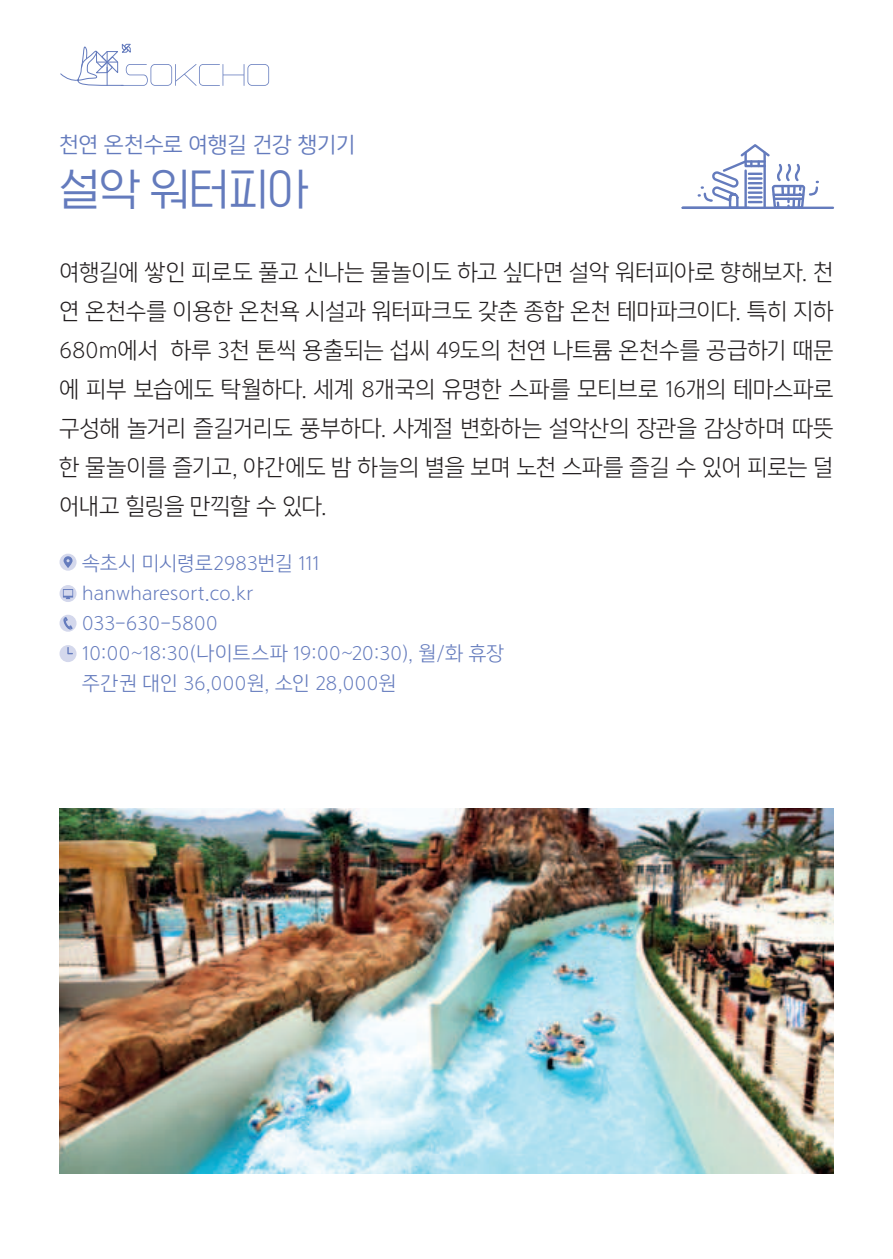
<style>
.page{position:relative;width:893px;height:1259px;background:#fff}
.page>*{position:absolute;margin:0;border:0;box-sizing:border-box;transform-origin:0 0}
.t1{font:45px "HGG Gothicssi 40 g";letter-spacing:-.03em;color:#647bbd}
.t2{font:22.5px/39px "Yoon Gothic Pro 730";letter-spacing:.005em;color:#231f20;text-align:justify}
.t3{font:21px "Yoon Gothic Pro 740";letter-spacing:.005em;color:#647bbd}
.t4{font:19.5px/30px "Yoon Gothic Pro 730";letter-spacing:.02em;color:#647bbd}
</style>
<div class="page">
<div style="left:60px;top:553px;width:17px;height:17px;background:#d4d8ec;border-radius:50%"></div>
<svg style="left:64px;top:556px;width:9px;height:12px"></svg>
<svg style="left:60px;top:585px;width:17px;height:17px"></svg>
<svg style="left:63px;top:589px;width:10px;height:10px"></svg>
<div style="left:60px;top:615px;width:17px;height:17px;background:#d4d8ec;border-radius:50%"></div>
<svg style="left:62px;top:617px;width:11px;height:13px"></svg>
<div style="left:60px;top:645px;width:17px;height:17px;background:#d4d8ec;border-radius:50%"></div>
<svg style="left:67px;top:647px;width:6px;height:7px"></svg>
<img style="left:60px;top:808px;width:773px;height:366px">
<hr style="left:683px;top:207px;width:150px;height:2px;background:#647bbd">
<svg style="left:694px;top:144px;width:125px;height:63px"></svg>
<svg style="left:60px;top:43px;width:209px;height:43px"></svg>
<p class="t3" style="left:60px;top:131px;width:297px">천연 온천수로 여행길 건강 챙기기</p>
<h1 class="t1" style="left:60px;top:165px;width:249px">설악 워터피아</h1>
<p class="t2" style="left:60px;top:253px;width:775px">여행길에 쌓인 피로도 풀고 신나는 물놀이도 하고 싶다면 설악 워터피아로 향해보자. 천 연 온천수를 이용한 온천욕 시설과 워터파크도 갖춘 종합 온천 테마파크이다. 특히 지하 680m에서 하루 3천 톤씩 용출되는 섭씨 49도의 천연 나트륨 온천수를 공급하기 때문 에 피부 보습에도 탁월하다. 세계 8개국의 유명한 스파를 모티브로 16개의 테마스파로 구성해 놀거리 즐길거리도 풍부하다. 사계절 변화하는 설악산의 장관을 감상하며 따뜻 한 물놀이를 즐기고, 야간에도 밤 하늘의 별을 보며 노천 스파를 즐길 수 있어 피로는 덜 어내고 힐링을 만끽할 수 있다.</p>
<p class="t4" style="left:82px;top:548px;width:423px">속초시 미시령로2983번길 111<br>hanwharesort.co.kr<br>033-630-5800<br>10:00~18:30(나이트스파 19:00~20:30), 월/화 휴장 주간권 대인 36,000원, 소인 28,000원</p>
</div>
